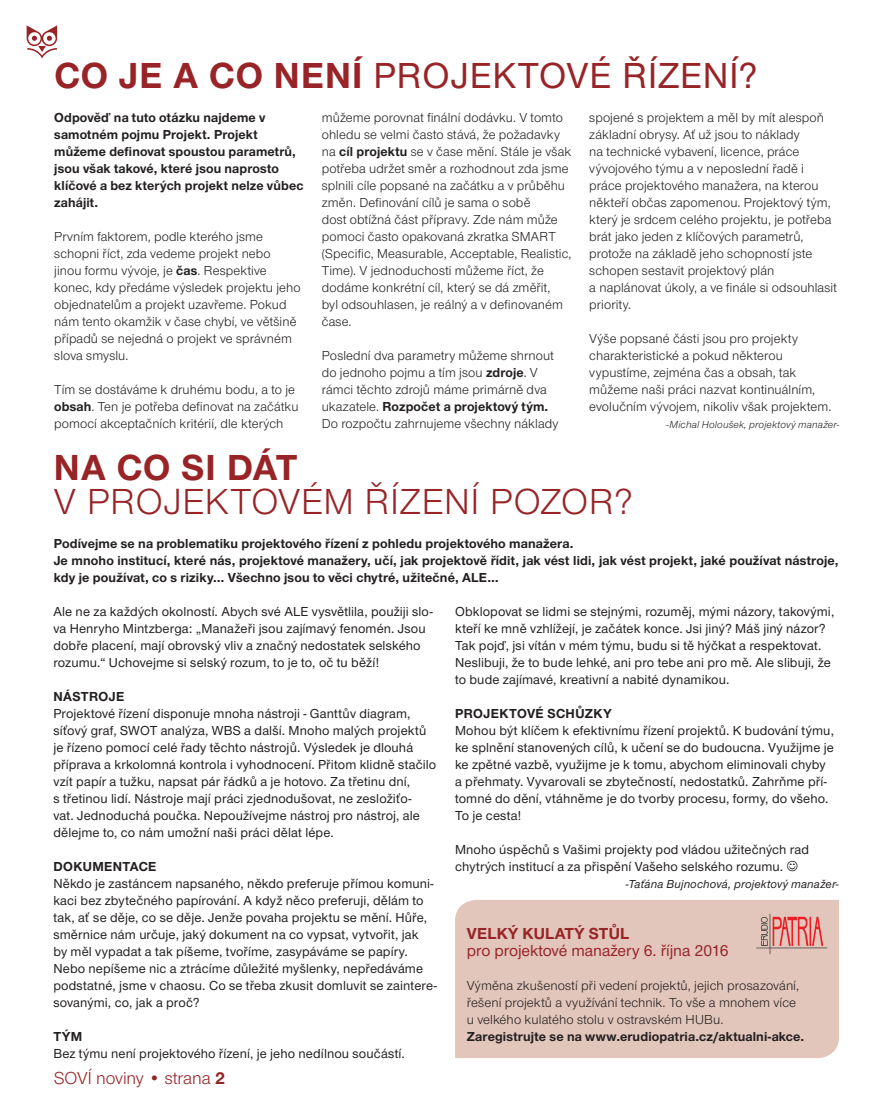
<style>
.page{position:relative;width:893px;height:1119px;background:#fff}
.page>*{position:absolute;margin:0;border:0;box-sizing:border-box;transform-origin:0 0}
.t1{font:500 37.5px "Nimbus Sans Novus TOT";letter-spacing:.015em;color:#982427}
.t2{font:37.5px "Nimbus Sans Novus TOT";letter-spacing:.015em;color:#982427}
.t3{font:700 37.5px "Nimbus Sans Novus TOT";letter-spacing:.03em;color:#982427}
.t4{font:18px "Nimbus Sans Novus TOT";color:#982427}
.t5{font:500 16.5px "Nimbus Sans Novus TOT";color:#982427}
.t6{font:700 16.5px "Nimbus Sans Novus TOT";letter-spacing:.015em;color:#982427}
.t7{font:500 13.5px/17px "Nimbus Sans Novus TOT";letter-spacing:.01em;color:#231f20}
.t8{font:13.5px/17px "Nimbus Sans Novus TOT";letter-spacing:.01em;color:#231f20}
.t9{font:700 13.5px/17px "Nimbus Sans Novus TOT";letter-spacing:.01em;color:#231f20}
.t10{font:700 13.5px "Nimbus Sans Novus TOT";letter-spacing:.03em;color:#231f20}
.t11{font:12px "Nimbus Sans Novus TOT Med Ita";letter-spacing:.015em;color:#231f20}
.t12{font:italic 10.5px "Nimbus Sans Novus TOT";letter-spacing:.015em;color:#231f20}
.s1{font-weight:700}
</style>
<div class="page">
<svg style="left:27px;top:25px;width:30px;height:33px"></svg>
<div style="left:455px;top:900px;width:384px;height:157px;background:#e2c6bb"></div>
<hr style="left:770px;top:913px;width:1px;height:41px;background:#3f3f3d">
<hr style="left:756px;top:947px;width:71px;height:1px;background:#3f3f3d">
<svg style="left:761px;top:916px;width:62px;height:29px"></svg>
<h1 class="t1" style="left:54px;top:61px;width:704px"><span class="s1">CO JE A CO NENÍ</span> PROJEKTOVÉ ŘÍZENÍ?</h1>
<p class="t8" style="left:589px;top:110px;width:249px">spojené s projektem a měl by mít alespoň základní obrysy. Ať už jsou to náklady<br>na technické vybavení, licence, práce vývojového týmu a v neposlední řadě i práce projektového manažera, na kterou někteří občas zapomenou. Projektový tým, který je srdcem celého projektu, je potřeba brát jako jeden z klíčových parametrů, protože na základě jeho schopností jste schopen sestavit projektový plán<br>a naplánovat úkoly, a ve finále si odsouhlasit priority.</p>
<p class="t8" style="left:589px;top:331px;width:244px">Výše popsané části jsou pro projekty charakteristické a pokud některou vypustíme, zejména čas a obsah, tak můžeme naši práci nazvat kontinuálním, evolučním vývojem, nikoliv však projektem.</p>
<p class="t12" style="left:667px;top:421px;width:174px">-Michal Holoušek, projektový manažer-</p>
<p class="t8" style="left:322px;top:110px;width:251px">můžeme porovnat finální dodávku. V tomto ohledu se velmi často stává, že požadavky na <span class="s1">cíl projektu</span> se v čase mění. Stále je však potřeba udržet směr a rozhodnout zda jsme splnili cíle popsané na začátku a v průběhu změn. Definování cílů je sama o sobě<br>dost obtížná část přípravy. Zde nám může pomoci často opakovaná zkratka SMART (Specific, Measurable, Acceptable, Realistic, Time). V jednoduchosti můžeme říct, že dodáme konkrétní cíl, který se dá změřit,<br>byl odsouhlasen, je reálný a v definovaném čase.</p>
<p class="t8" style="left:322px;top:348px;width:238px">Poslední dva parametry můžeme shrnout do jednoho pojmu a tím jsou <span class="s1">zdroje</span>. V rámci těchto zdrojů máme primárně dva ukazatele. <span class="s1">Rozpočet a projektový tým.<br></span>Do rozpočtu zahrnujeme všechny náklady</p>
<p class="t9" style="left:54px;top:110px;width:251px">Odpověď na tuto otázku najdeme v samotném pojmu Projekt. Projekt můžeme definovat spoustou parametrů, jsou však takové, které jsou naprosto klíčové a bez kterých projekt nelze vůbec zahájit.</p>
<p class="t8" style="left:54px;top:229px;width:248px">Prvním faktorem, podle kterého jsme schopni říct, zda vedeme projekt nebo jinou formu vývoje, je <span class="s1">čas</span>. Respektive konec, kdy předáme výsledek projektu jeho objednatelům a projekt uzavřeme. Pokud nám tento okamžik v čase chybí, ve většině případů se nejedná o projekt ve správném slova smyslu.</p>
<p class="t8" style="left:54px;top:382px;width:246px">Tím se dostáváme k druhému bodu, a to je <span class="s1">obsah</span>. Ten je potřeba definovat na začátku pomocí akceptačních kritérií, dle kterých</p>
<h1 class="t3" style="left:54px;top:452px;width:245px">NA CO SI DÁT</h1>
<h1 class="t2" style="left:54px;top:486px;width:580px">V PROJEKTOVÉM ŘÍZENÍ POZOR?</h1>
<p class="t9" style="left:54px;top:535px;width:786px">Podívejme se na problematiku projektového řízení z pohledu projektového manažera.<br>Je mnoho institucí, které nás, projektové manažery, učí, jak projektově řídit, jak vést lidi, jak vést projekt, jaké používat nástroje, kdy je používat, co s riziky… Všechno jsou to věci chytré, užitečné, ALE…</p>
<p class="t7" style="left:53px;top:603px;width:381px">Ale ne za každých okolností. Abych své ALE vysvětlila, použiji slo&shy;va Henryho Mintzberga: „Manažeři jsou zajímavý fenomén. Jsou dobře placení, mají obrovský vliv a značný nedostatek selského rozumu.“ Uchovejme si selský rozum, to je to, oč tu běží!</p>
<p class="t9" style="left:54px;top:688px;width:72px">NÁSTROJE</p>
<p class="t7" style="left:53px;top:705px;width:384px">Projektové řízení disponuje mnoha nástroji - Ganttův diagram, síťový graf, SWOT analýza, WBS a další. Mnoho malých projektů je řízeno pomocí celé řady těchto nástrojů. Výsledek je dlouhá příprava a krkolomná kontrola i vyhodnocení. Přitom klidně stačilo vzít papír a tužku, napsat pár řádků a je hotovo. Za třetinu dní,<br>s třetinou lidí. Nástroje mají práci zjednodušovat, ne zesložiťo-<br>vat. Jednoduchá poučka. Nepoužívejme nástroj pro nástroj, ale dělejme to, co nám umožní naši práci dělat lépe.</p>
<p class="t9" style="left:54px;top:859px;width:105px">DOKUMENTACE</p>
<p class="t7" style="left:53px;top:876px;width:385px">Někdo je zastáncem napsaného, někdo preferuje přímou komuni&shy;kaci bez zbytečného papírování. A když něco preferuji, dělám to tak, ať se děje, co se děje. Jenže povaha projektu se mění. Hůře, směrnice nám určuje, jaký dokument na co vypsat, vytvořit, jak<br>by měl vypadat a tak píšeme, tvoříme, zasypáváme se papíry.<br>Nebo nepíšeme nic a ztrácíme důležité myšlenky, nepředáváme podstatné, jsme v chaosu. Co se třeba zkusit domluvit se zaintere&shy;sovanými, co, jak a proč?</p>
<p class="t9" style="left:54px;top:1029px;width:30px">TÝM</p>
<p class="t7" style="left:53px;top:1046px;width:353px">Bez týmu není projektového řízení, je jeho nedílnou součástí.</p>
<p class="t7" style="left:455px;top:603px;width:381px">Obklopovat se lidmi se stejnými, rozuměj, mými názory, takovými, kteří ke mně vzhlížejí, je začátek konce. Jsi jiný? Máš jiný názor?<br>Tak pojď, jsi vítán v mém týmu, budu si tě hýčkat a respektovat.<br>Neslibuji, že to bude lehké, ani pro tebe ani pro mě. Ale slibuji, že to bude zajímavé, kreativní a nabité dynamikou.</p>
<p class="t10" style="left:455px;top:707px;width:158px">PROJEKTOVÉ SCHŮZKY</p>
<p class="t7" style="left:455px;top:722px;width:380px">Mohou být klíčem k efektivnímu řízení projektů. K budování týmu, ke splnění stanovených cílů, k učení se do budoucna. Využijme je ke zpětné vazbě, využijme je k tomu, abychom eliminovali chyby a přehmaty. Vyvarovali se zbytečností, nedostatků. Zahrňme pří&shy;tomné do dění, vtáhněme je do tvorby procesu, formy, do všeho.<br>To je cesta!</p>
<p class="t7" style="left:455px;top:842px;width:355px">Mnoho úspěchů s Vašimi projekty pod vládou užitečných rad chytrých institucí a za přispění Vašeho selského rozumu.</p>
<p class="t11" style="left:626px;top:879px;width:214px">-Taťána Bujnochová, projektový manažer-</p>
<p class="t6" style="left:467px;top:926px;width:164px">VELKÝ KULATÝ STŮL</p>
<p class="t5" style="left:467px;top:943px;width:263px">pro projektové manažery 6. října 2016</p>
<p class="t8" style="left:467px;top:978px;width:334px">Výměna zkušeností při vedení projektů, jejich prosazování, řešení projektů a využívání technik. To vše a mnohem více u velkého kulatého stolu v ostravském HUBu.</p>
<p class="t9" style="left:467px;top:1029px;width:339px">Zaregistrujte se na www.erudiopatria.cz/aktualni-akce.</p>
<h2 class="t4" style="left:54px;top:1070px;width:173px">SOVÍ noviny • strana <span class="s1">2</span></h2>
</div>
